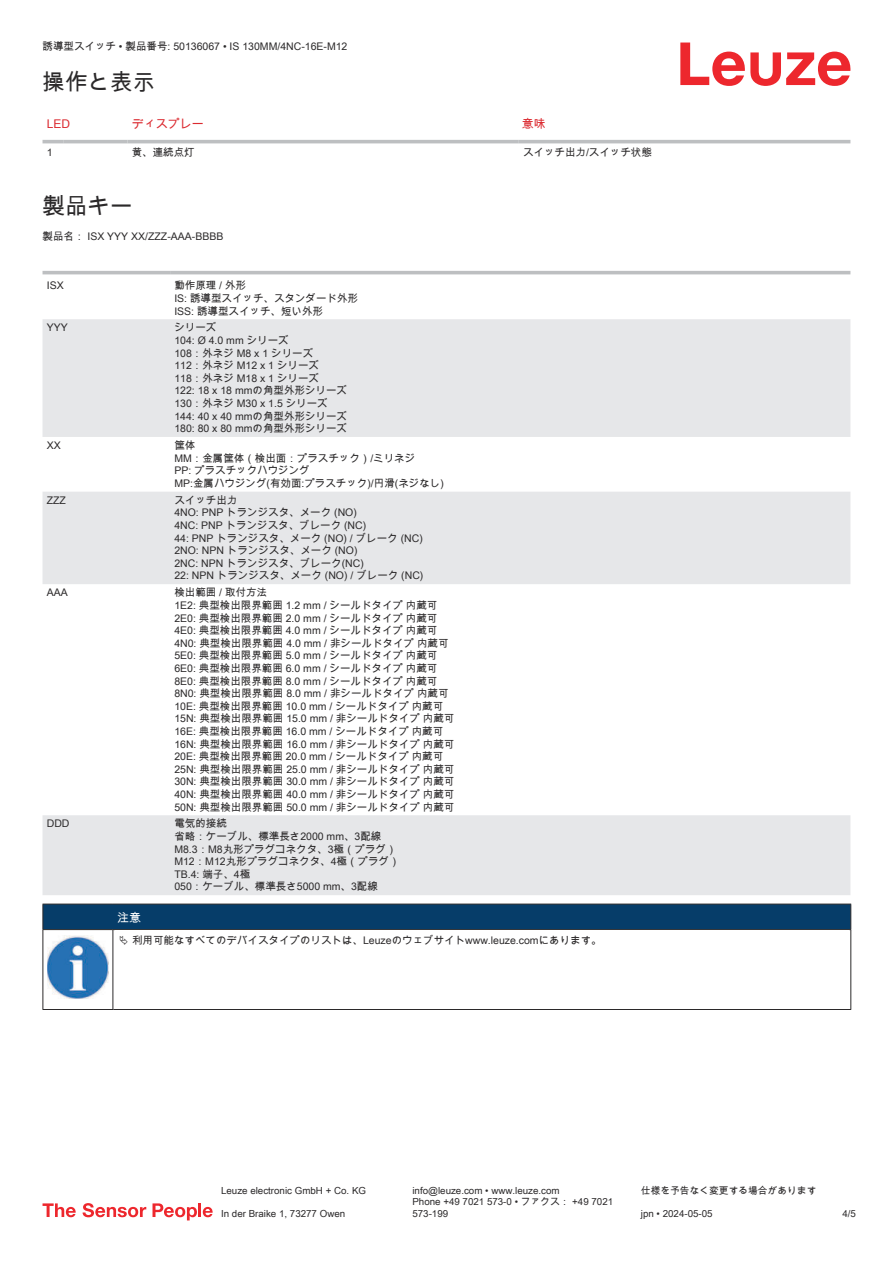
<style>
.page{position:relative;width:893px;height:1263px;background:#fff}
.page>*{position:absolute;margin:0;border:0;box-sizing:border-box;transform-origin:0 0}
.t1{font:22.5px "Arial Unicode MS";color:#2b292a}
.t2{font:12px "Arial Unicode MS";color:#db2a30}
.t3{font:12px "Arial Unicode MS";color:#fff}
.t4{font:10.5px/12.6px "Arial Unicode MS";color:#2b292a}
.t5{font:9.75px/11.7px "Arial Unicode MS";color:#2b292a}
</style>
<div class="page">
<svg style="left:680px;top:43px;width:170px;height:43px"></svg>
<svg style="left:43px;top:143px;width:807px;height:1px"></svg>
<hr style="left:43px;top:140px;width:21px;height:3px;background:#bdbfc1">
<hr style="left:64px;top:140px;width:64px;height:3px;background:#bdbfc1">
<hr style="left:128px;top:140px;width:391px;height:3px;background:#bdbfc1">
<hr style="left:519px;top:140px;width:331px;height:3px;background:#bdbfc1">
<svg style="left:43px;top:319px;width:807px;height:576px;fill:#e9eaeb"></svg>
<hr style="left:43px;top:271px;width:127px;height:3px;background:#bdbfc1">
<hr style="left:170px;top:271px;width:680px;height:3px;background:#bdbfc1">
<svg style="left:43px;top:1203px;width:33px;height:14px"></svg>
<svg style="left:83px;top:1203px;width:63px;height:14px"></svg>
<svg style="left:153px;top:1203px;width:44px;height:17px"></svg>
<hr style="left:198px;top:1203px;width:3px;height:14px;background:#ed272d">
<svg style="left:203px;top:1207px;width:10px;height:10px"></svg>
<hr style="left:43px;top:929px;width:70px;height:1px;background:#2b292a">
<div style="left:43px;top:904px;width:808px;height:25px;background:#063d69"></div>
<hr style="left:113px;top:929px;width:738px;height:1px;background:#2b292a">
<hr style="left:43px;top:930px;width:1px;height:75px;background:#2b292a">
<hr style="left:113px;top:930px;width:1px;height:75px;background:#2b292a">
<hr style="left:850px;top:930px;width:1px;height:75px;background:#2b292a">
<hr style="left:43px;top:1009px;width:70px;height:1px;background:#2b292a">
<hr style="left:113px;top:1009px;width:738px;height:1px;background:#2b292a">
<img style="left:47px;top:936px;width:61px;height:63px">
<p class="t4" style="left:43px;top:40px;width:306px">誘導型スイッチ • 製品番号: 50136067 • IS 130MM/4NC-16E-M12</p>
<h1 class="t1" style="left:43px;top:66px;width:114px">操作と表示</h1>
<p class="t2" style="left:47px;top:115px;width:25px">LED</p>
<p class="t2" style="left:132px;top:115px;width:73px">ディスプレー</p>
<p class="t2" style="left:522px;top:115px;width:25px">意味</p>
<p class="t4" style="left:47px;top:145px;width:7px">1</p>
<p class="t4" style="left:132px;top:145px;width:64px">黄、連続点灯</p>
<p class="t4" style="left:523px;top:145px;width:130px">スイッチ出力/スイッチ状態</p>
<h1 class="t1" style="left:43px;top:190px;width:91px">製品キー</h1>
<p class="t4" style="left:43px;top:230px;width:182px">製品名： ISX YYY XX/ZZZ-AAA-BBBB</p>
<p class="t4" style="left:47px;top:279px;width:18px">ISX</p>
<p class="t4" style="left:174px;top:279px;width:185px">動作原理 / 外形<br>IS: 誘導型スイッチ、スタンダード外形<br>ISS: 誘導型スイッチ、短い外形</p>
<p class="t4" style="left:47px;top:321px;width:23px">YYY</p>
<p class="t4" style="left:174px;top:321px;width:174px">シリーズ<br>104: Ø 4.0 mm シリーズ<br>108：外ネジ M8 x 1 シリーズ<br>112：外ネジ M12 x 1 シリーズ<br>118：外ネジ M18 x 1 シリーズ<br>122: 18 x 18 mmの角型外形シリーズ<br>130：外ネジ M30 x 1.5 シリーズ<br>144: 40 x 40 mmの角型外形シリーズ<br>180: 80 x 80 mmの角型外形シリーズ</p>
<p class="t4" style="left:47px;top:439px;width:16px">XX</p>
<p class="t4" style="left:174px;top:439px;width:271px">筐体<br>MM：金属筐体（検出面：プラスチック）/ミリネジ<br>PP: プラスチックハウジング<br>MP:金属ハウジング(有効面:プラスチック)/円滑(ネジなし)</p>
<p class="t4" style="left:47px;top:494px;width:21px">ZZZ</p>
<p class="t4" style="left:174px;top:494px;width:251px">スイッチ出力<br>4NO: PNP トランジスタ、メーク (NO)<br>4NC: PNP トランジスタ、ブレーク (NC)<br>44: PNP トランジスタ、メーク (NO) / ブレーク (NC)<br>2NO: NPN トランジスタ、メーク (NO)<br>2NC: NPN トランジスタ、ブレーク(NC)<br>22: NPN トランジスタ、メーク (NO) / ブレーク (NC)</p>
<p class="t4" style="left:47px;top:586px;width:23px">AAA</p>
<p class="t4" style="left:174px;top:586px;width:282px">検出範囲 / 取付方法<br>1E2: 典型検出限界範囲 1.2 mm / シールドタイプ 内蔵可<br>2E0: 典型検出限界範囲 2.0 mm / シールドタイプ 内蔵可<br>4E0: 典型検出限界範囲 4.0 mm / シールドタイプ 内蔵可<br>4N0: 典型検出限界範囲 4.0 mm / 非シールドタイプ 内蔵可<br>5E0: 典型検出限界範囲 5.0 mm / シールドタイプ 内蔵可<br>6E0: 典型検出限界範囲 6.0 mm / シールドタイプ 内蔵可<br>8E0: 典型検出限界範囲 8.0 mm / シールドタイプ 内蔵可<br>8N0: 典型検出限界範囲 8.0 mm / 非シールドタイプ 内蔵可<br>10E: 典型検出限界範囲 10.0 mm / シールドタイプ 内蔵可<br>15N: 典型検出限界範囲 15.0 mm / 非シールドタイプ 内蔵可<br>16E: 典型検出限界範囲 16.0 mm / シールドタイプ 内蔵可<br>16N: 典型検出限界範囲 16.0 mm / 非シールドタイプ 内蔵可<br>20E: 典型検出限界範囲 20.0 mm / シールドタイプ 内蔵可<br>25N: 典型検出限界範囲 25.0 mm / 非シールドタイプ 内蔵可<br>30N: 典型検出限界範囲 30.0 mm / 非シールドタイプ 内蔵可<br>40N: 典型検出限界範囲 40.0 mm / 非シールドタイプ 内蔵可<br>50N: 典型検出限界範囲 50.0 mm / 非シールドタイプ 内蔵可</p>
<p class="t4" style="left:47px;top:817px;width:24px">DDD</p>
<p class="t4" style="left:174px;top:817px;width:227px">電気的接続<br>省略：ケーブル、標準長さ2000 mm、3配線<br>M8.3：M8丸形プラグコネクタ、3極（プラグ）<br>M12：M12丸形プラグコネクタ、4極（プラグ）<br>TB.4: 端子、4極<br>050：ケーブル、標準長さ5000 mm、3配線</p>
<p class="t3" style="left:117px;top:909px;width:25px">注意</p>
<p class="t4" style="left:132px;top:934px;width:471px">利用可能なすべてのデバイスタイプのリストは、Leuzeのウェブサイトwww.leuze.comにあります。</p>
<p class="t5" style="left:221px;top:1184px;width:146px">Leuze electronic GmbH + Co. KG</p>
<p class="t5" style="left:412px;top:1184px;width:149px">info@leuze.com • www.leuze.com</p>
<p class="t5" style="left:641px;top:1184px;width:177px">仕様を予告なく変更する場合があります</p>
<p class="t5" style="left:221px;top:1207px;width:126px">In der Braike 1, 73277 Owen</p>
<p class="t5" style="left:412px;top:1196px;width:202px">Phone +49 7021 573-0 • ファクス： +49 7021<br>573-199</p>
<p class="t5" style="left:641px;top:1207px;width:73px">jpn • 2024-05-05</p>
<p class="t5" style="left:842px;top:1207px;width:15px">4/5</p>
</div>
